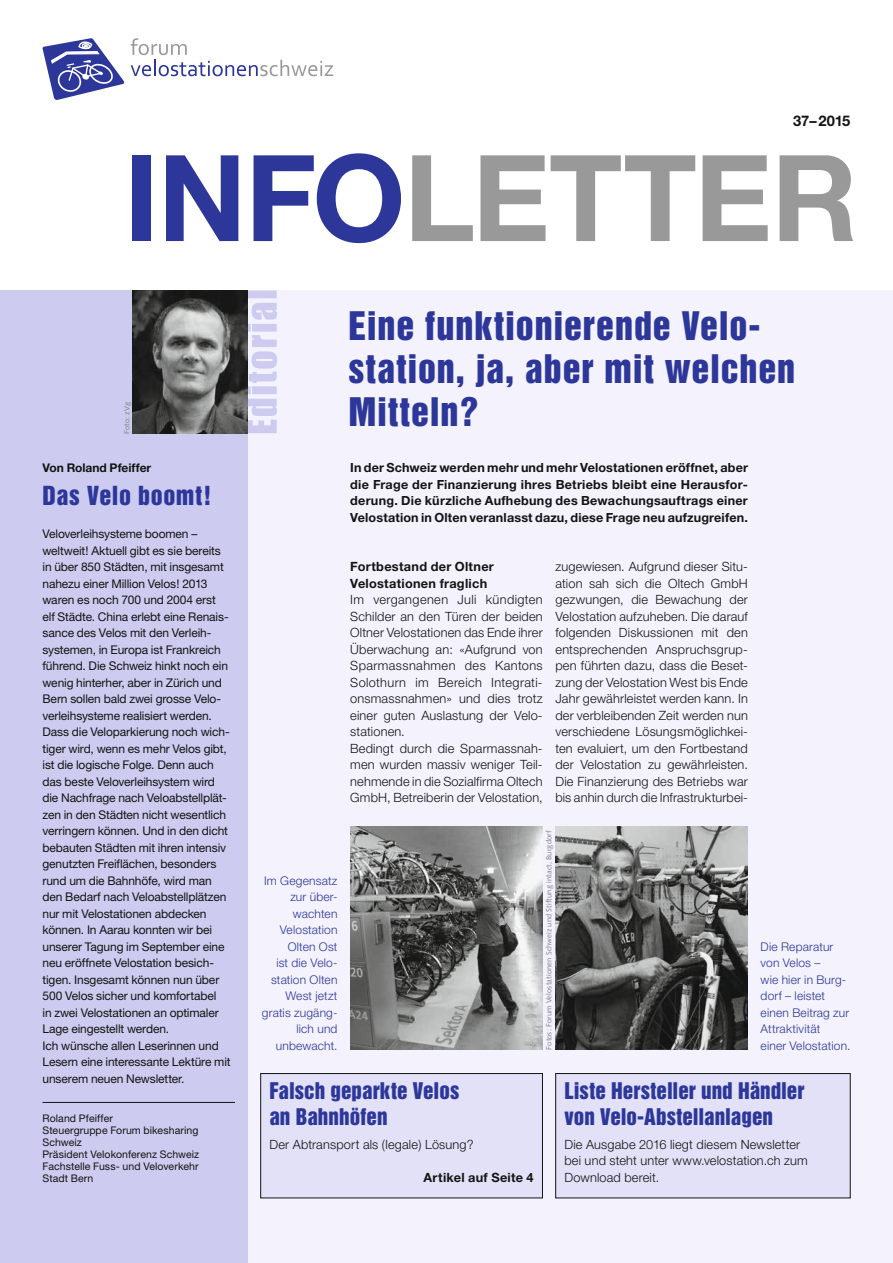
<style>
.page{position:relative;width:893px;height:1263px;background:#fff}
.page>*{position:absolute;margin:0;border:0;box-sizing:border-box;transform-origin:0 0}
.t1{font:700 120px "Helvetica Neue";letter-spacing:-.015em;color:#999}
.t2{font:36px/43.2px "Helvetica Inserat";letter-spacing:.025em;color:#2d3799}
.t3{font:24px "Helvetica Inserat";letter-spacing:.025em;color:#2d3799}
.t4{font:21px/25.5px "Helvetica Inserat";color:#2d3799}
.t5{font:700 14.7px "Helvetica Neue";letter-spacing:-.01em;color:#131413}
.t6{font:300 12.75px/16.5px "Helvetica Neue";letter-spacing:.015em;color:#131413}
.t7{font:700 12.75px/16.5px "Helvetica Neue";letter-spacing:.02em;color:#131413}
.t8{font:700 12.6px/16.5px "Helvetica Neue";letter-spacing:.01em;color:#131413;text-align:justify}
.t9{font:12px/16.5px "Helvetica Neue";letter-spacing:-.01em;color:#131413}
.t10{font:300 12px/16.5px "Helvetica Neue";letter-spacing:.015em;color:#2d3799}
.t11{font:700 12px "Helvetica Neue";letter-spacing:-.005em;color:#131413}
.t12{font:10.5px/12px "Helvetica Neue";letter-spacing:.01em;color:#131413}
.t13{font:7.5px "Syntax";letter-spacing:.02em;color:#818181}
.s1{color:#2d3799}
</style>
<div class="page">
<div style="left:0;top:291px;width:893px;height:972px;background:#f3f2fd"></div>
<div style="left:0;top:291px;width:248px;height:972px;background:#cdcbef"></div>
<svg style="left:131px;top:38px;width:202px;height:38px"></svg>
<svg style="left:43px;top:38px;width:82px;height:62px"></svg>
<div style="left:261px;top:1073px;width:281px;height:125px;background:#e2e1f8"></div>
<div style="left:260px;top:1073px;width:283px;height:125px;border:1px solid #131413"></div>
<div style="left:556px;top:1073px;width:294px;height:125px;background:#e2e1f8"></div>
<div style="left:555px;top:1073px;width:295px;height:125px;border:1px solid #131413"></div>
<svg style="left:248px;top:291px;width:29px;height:142px"></svg>
<hr style="left:43px;top:1102px;width:192px;height:1px;background:#131413">
<img style="left:350px;top:826px;width:193px;height:224px">
<img style="left:555px;top:826px;width:193px;height:224px">
<img style="left:132px;top:291px;width:116px;height:142px">
<p class="t5" style="left:793px;top:111px;width:59px">37–2015</p>
<h1 class="t1" style="left:124px;top:124px;width:735px"><span class="s1">INFO</span>LETTER</h1>
<p class="t13" style="left:122px;top:434px;width:33px;rotate:-90deg">Foto: zVg</p>
<p class="t11" style="left:43px;top:460px;width:110px">Von Roland Pfeiffer</p>
<h3 class="t3" style="left:43px;top:481px;width:171px">Das Velo boomt!</h3>
<p class="t9" style="left:43px;top:525px;width:190px">Veloverleihsysteme boomen – weltweit! Aktuell gibt es sie bereits in über 850 Städten, mit insgesamt nahezu einer Million Velos! 2013 waren es noch 700 und 2004 erst elf Städte. China erlebt eine Renais&shy;sance des Velos mit den Verleih&shy;systemen, in Europa ist Frankreich führend. Die Schweiz hinkt noch ein wenig hinterher, aber in Zürich und Bern sollen bald zwei grosse Velo&shy;verleihsysteme realisiert werden.<br>Dass die Veloparkierung noch wich&shy;tiger wird, wenn es mehr Velos gibt, ist die logische Folge. Denn auch das beste Veloverleihsystem wird die Nachfrage nach Veloabstellplät&shy;zen in den Städten nicht wesentlich verringern können. Und in den dicht bebauten Städten mit ihren intensiv genutzten Freiflächen, besonders rund um die Bahnhöfe, wird man den Bedarf nach Veloabstellplätzen nur mit Velostationen abdecken können. In Aarau konnten wir bei unserer Tagung im September eine neu eröffnete Velostation besich&shy;tigen. Insgesamt können nun über 500 Velos sicher und komfortabel<br>in zwei Velostationen an optimaler Lage eingestellt werden.<br>Ich wünsche allen Leserinnen und Lesern eine interessante Lektüre mit unserem neuen Newsletter.</p>
<p class="t12" style="left:43px;top:1112px;width:158px">Roland Pfeiffer<br>Steuergruppe Forum bikesharing<br>Schweiz<br>Präsident Velokonferenz Schweiz<br>Fachstelle Fuss- und Veloverkehr<br>Stadt Bern</p>
<p class="t10" style="left:262px;top:872px;width:77px;text-align:right">Im Gegensatz zur über&shy;wachten<br>Velostation<br>Olten Ost<br>ist die Velo&shy;station Olten<br>West jetzt gratis zugäng&shy;lich und unbewacht.</p>
<h2 class="t2" style="left:348px;top:305px;width:448px">Eine funktionierende Velo&shy;station, ja, aber mit welchen<br>Mitteln?</h2>
<p class="t8" style="left:350px;top:459px;width:399px">In der Schweiz werden mehr und mehr Velostationen eröffnet, aber die Frage der Finanzierung ihres Betriebs bleibt eine Herausfor&shy;derung. Die kürzliche Aufhebung des Bewachungsauftrags einer Velostation in Olten veranlasst dazu, diese Frage neu aufzugreifen.</p>
<p class="t6" style="left:555px;top:558px;width:194px;text-align:justify">zugewiesen. Aufgrund dieser Situ&shy;ation sah sich die Oltech GmbH gezwungen, die Bewachung der Velostation aufzuheben. Die darauf folgenden Diskussionen mit den entsprechenden Anspruchsgrup&shy;pen führten dazu, dass die Beset&shy;zung der Velostation West bis Ende Jahr gewährleistet werden kann. In der verbleibenden Zeit werden nun verschiedene Lösungsmöglichkei&shy;ten evaluiert, um den Fortbestand der Velostation zu gewährleisten.<br>Die Finanzierung des Betriebs war bis anhin durch die Infrastrukturbei-</p>
<p class="t7" style="left:350px;top:558px;width:145px">Fortbestand der Oltner<br>Velostationen fraglich</p>
<p class="t6" style="left:350px;top:591px;width:194px">Im vergangenen Juli kündigten<br>Schilder an den Türen der beiden<br>Oltner Velostationen das Ende ihrer<br>Überwachung an: «Aufgrund von<br>Sparmassnahmen des Kantons<br>Solothurn im Bereich Integrati&shy;onsmassnahmen» und dies trotz einer guten Auslastung der Velo&shy;stationen.<br>Bedingt durch die Sparmassnah&shy;men wurden massiv weniger Teil&shy;nehmende in die Sozialfirma Oltech<br>GmbH, Betreiberin der Velostation,</p>
<p class="t13" style="left:544px;top:1050px;width:221px;rotate:-90deg">Fotos: Forum Velostationen Schweiz und Stiftung intact, Burgdorf</p>
<p class="t10" style="left:761px;top:938px;width:91px">Die Reparatur von Velos –<br>wie hier in Burg&shy;dorf – leistet einen Beitrag zur<br>Attraktivität<br>einer Velostation.</p>
<h3 class="t4" style="left:269px;top:1078px;width:191px">Falsch geparkte Velos an Bahnhöfen</h3>
<p class="t6" style="left:269px;top:1135px;width:206px">Der Abtransport als (legale) Lösung?</p>
<p class="t7" style="left:423px;top:1168px;width:112px">Artikel auf Seite 4</p>
<h3 class="t4" style="left:564px;top:1078px;width:242px">Liste Hersteller und Händler von Velo-Abstellanlagen</h3>
<p class="t6" style="left:564px;top:1135px;width:245px">Die Ausgabe 2016 liegt diesem Newsletter bei und steht unter www.velostation.ch zum<br>Download bereit.</p>
</div>
